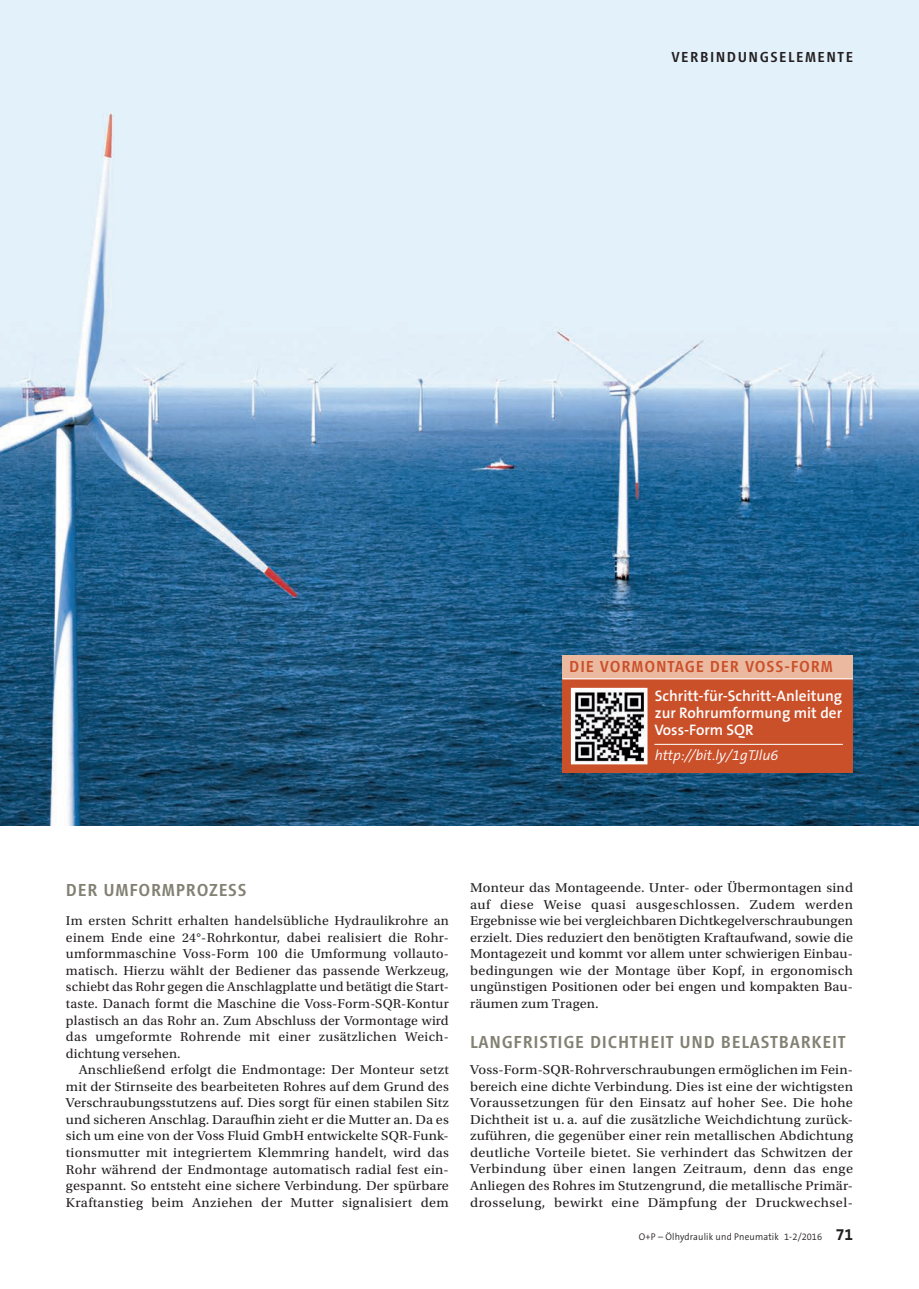
<style>
.page{position:relative;width:919px;height:1289px;background:#fff}
.page>*{position:absolute;margin:0;border:0;box-sizing:border-box;transform-origin:0 0}
.Zwischentitel{font:500 18px "Vialog LT";letter-spacing:.04em;color:#828173}
.Zwischentitel_oben{font:500 18px "Vialog LT";letter-spacing:.04em;color:#828173}
.QR_Head{font:500 16.5px "Vialog LT";letter-spacing:.05em;color:#ca502a}
.Fließtext_QR_Kasten{font:600 15.3px/17.1px "The Sans B6";color:#fff;text-align:justify}
.Rubrizierungsebene{font:500 15px "Vialog LT";letter-spacing:.1em;color:#231f20}
.Adresse_QR_Kasten{font:italic 300 14.4px "The Sans B4";color:#fff}
.Grundschrift_9_pt_Ei{font:13.5px/16.5px "Utopia Std";letter-spacing:.01em;color:#231f20;scale:1.05 1}
.Grundschrift_9_pt{font:13.5px/16.5px "Utopia Std";letter-spacing:.02em;color:#231f20;text-align:justify;scale:1.06 1}
.Grundschrift_9_pt-2{font:13.5px/16.5px "Utopia Std";letter-spacing:.02em;color:#231f20}
.t1{font:300 9.75px "The Sans B4";letter-spacing:.02em;color:#231f20;scale:.95 1}
.s1{font-family:"The Sans B7";font-weight:700;font-size:16.5px}
</style>
<div class="page">
<img style="left:0;top:0;width:918px;height:826px">
<div style="left:562px;top:679px;width:291px;height:93px;background:#ca502a"></div>
<hr style="left:654px;top:744px;width:188px;height:1px;background:#fff">
<img style="left:574px;top:690px;width:70px;height:71px">
<div style="left:571px;top:687px;width:76px;height:77px;border:2px solid #fff"></div>
<div style="left:562px;top:655px;width:291px;height:23px;background:#eab9a0"></div>
<hr style="left:562px;top:678px;width:291px;height:1px;background:#fff">
<p class="Rubrizierungsebene" style="left:671px;top:48px;width:183px">VERBINDUNGSELEMENTE</p>
<p class="QR_Head" style="left:569px;top:657px;width:265px">DIE VORMONTAGE DER VOSS-FORM</p>
<p class="Fließtext_QR_Kasten" style="left:654px;top:687px;width:189px">Schritt-für-Schritt-Anleitung zur Rohrumformung mit der Voss-Form SQR</p>
<p class="Adresse_QR_Kasten" style="left:654px;top:747px;width:125px">http://bit.ly/1gTJlu6</p>
<p class="Zwischentitel_oben" style="left:66px;top:879px;width:182px">DER UMFORMPROZESS</p>
<p class="Grundschrift_9_pt-2" style="left:66px;top:912px;width:384px">Im ersten Schritt erhalten handelsübliche Hydraulikrohre an einem Ende eine 24°-Rohrkontur, dabei realisiert die Rohr&shy;umformmaschine Voss-Form 100 die Umformung vollauto&shy;matisch. Hierzu wählt der Bediener das passende Werkzeug, schiebt das Rohr gegen die Anschlagplatte und betätigt die Start&shy;taste. Danach formt die Maschine die Voss-Form-SQR-Kontur plastisch an das Rohr an. Zum Abschluss der Vormontage wird das umgeformte Rohrende mit einer zusätzlichen Weich&shy;dichtung versehen.</p>
<p class="Grundschrift_9_pt_Ei" style="left:66px;top:1061px;width:366px;text-indent:13px">Anschließend erfolgt die Endmontage: Der Monteur setzt mit der Stirnseite des bearbeiteten Rohres auf dem Grund des Verschraubungsstutzens auf. Dies sorgt für einen stabilen Sitz und sicheren Anschlag. Daraufhin zieht er die Mutter an. Da es sich um eine von der Voss Fluid GmbH entwickelte SQR-Funk&shy;tionsmutter mit integriertem Klemmring handelt, wird das Rohr während der Endmontage automatisch radial fest ein&shy;gespannt. So entsteht eine sichere Verbindung. Der spürbare Kraftanstieg beim Anziehen der Mutter signalisiert dem</p>
<p class="Grundschrift_9_pt_Ei" style="left:470px;top:879px;width:366px;text-align:justify">Monteur das Montageende. Unter- oder Übermontagen sind auf diese Weise quasi ausgeschlossen. Zudem werden Ergebnisse wie bei vergleichbaren Dichtkegelverschraubungen erzielt. Dies reduziert den benötigten Kraftaufwand, sowie die Montagezeit und kommt vor allem unter schwierigen Einbau&shy;bedingungen wie der Montage über Kopf, in ergonomisch ungünstigen Positionen oder bei engen und kompakten Bau&shy;räumen zum Tragen.</p>
<p class="Zwischentitel" style="left:470px;top:1031px;width:377px">LANGFRISTIGE DICHTHEIT UND BELASTBARKEIT</p>
<p class="Grundschrift_9_pt" style="left:470px;top:1061px;width:363px">Voss-Form-SQR-Rohrverschraubungen ermöglichen im Fein&shy;bereich eine dichte Verbindung. Dies ist eine der wichtigsten Voraussetzungen für den Einsatz auf hoher See. Die hohe Dichtheit ist u. a. auf die zusätzliche Weichdichtung zurück&shy;zuführen, die gegenüber einer rein metallischen Abdichtung deutliche Vorteile bietet. Sie verhindert das Schwitzen der Verbindung über einen langen Zeitraum, denn das enge Anliegen des Rohres im Stutzengrund, die metallische Primär&shy;drosselung, bewirkt eine Dämpfung der Druckwechsel-</p>
<p class="t1" style="left:639px;top:1231px;width:227px">O+P – Ölhydraulik und Pneumatik 1-2/2016 <span class="s1">71</span></p>
</div>
